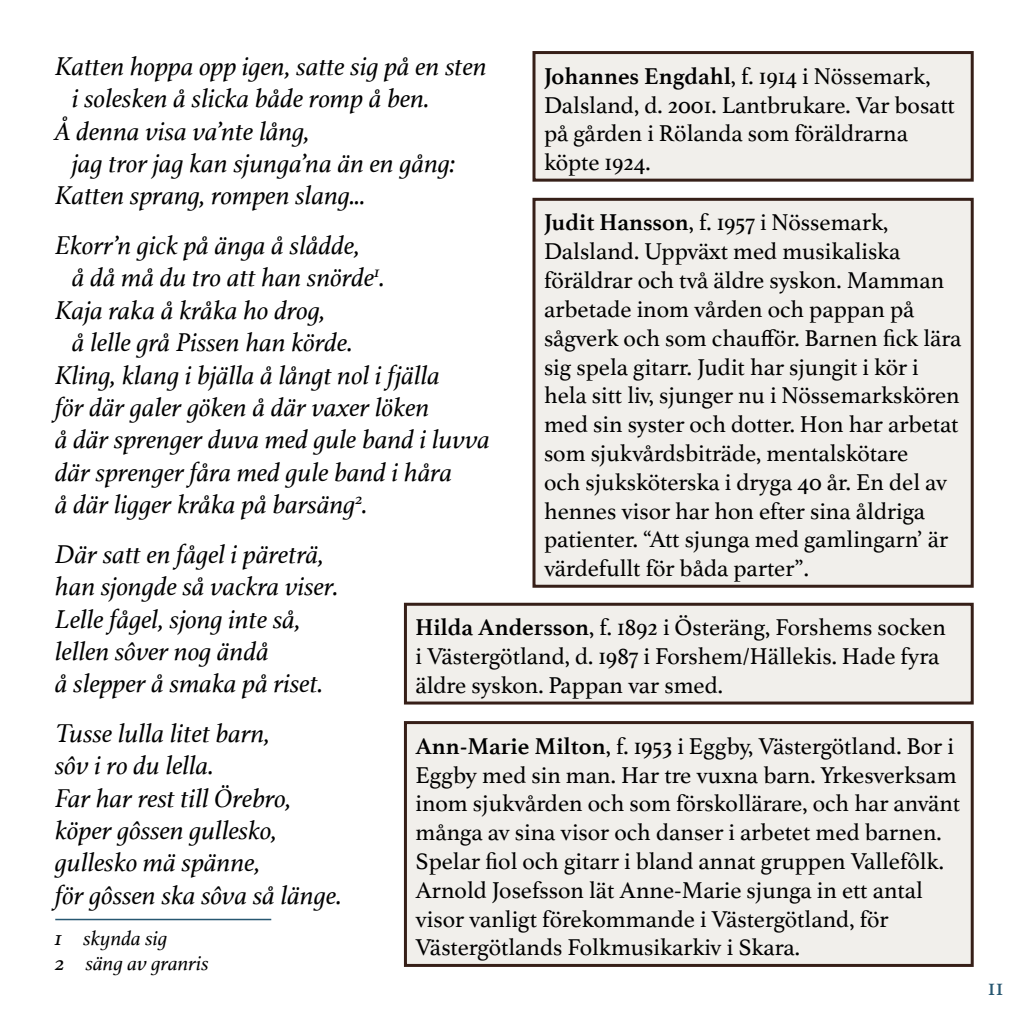
<style>
.page{position:relative;width:1029px;height:1021px;background:#fff}
.page>*{position:absolute;margin:0;border:0;box-sizing:border-box;transform-origin:0 0}
.Låttext{font:italic 27px/32.4px "Athelas";color:#000}
.Låttext_-_ny_vers_fö{font:italic 27px/32.4px "Athelas";color:#000}
.Upphovsruta{font:24px/28.8px "Athelas";color:#000}
.t1{font:24px "Athelas";color:#275771}
.Fotnot{font:italic 21px "Athelas";color:#000}
.s1{font-weight:700}
</style>
<div class="page">
<hr style="left:55px;top:918px;width:216px;height:2px;background:#275771">
<div style="left:534px;top:53px;width:438px;height:127px;background:#f1efeb"></div>
<div style="left:532px;top:51px;width:442px;height:131px;border:3px solid #361f18"></div>
<div style="left:534px;top:199px;width:438px;height:387px;background:#f1efeb"></div>
<div style="left:532px;top:198px;width:442px;height:389px;border:3px solid #361f18"></div>
<div style="left:405px;top:604px;width:567px;height:99px;background:#f1efeb"></div>
<div style="left:404px;top:602px;width:570px;height:102px;border:3px solid #361f18"></div>
<div style="left:405px;top:722px;width:567px;height:243px;background:#f1efeb"></div>
<div style="left:404px;top:721px;width:570px;height:245px;border:3px solid #361f18"></div>
<p class="Låttext" style="left:72px;top:49px;width:416px;text-indent:-17px">Katten hoppa opp igen, satte sig på en sten i solesken å slicka både romp å ben.</p>
<p class="Låttext" style="left:72px;top:114px;width:385px;text-indent:-17px">Å denna visa va’nte lång,<br>jag tror jag kan sjunga’na än en gång:</p>
<p class="Låttext" style="left:55px;top:179px;width:312px">Katten sprang, rompen slang...</p>
<p class="Låttext_-_ny_vers_fö" style="left:72px;top:228px;width:314px;text-indent:-17px">Ekorr’n gick på änga å slådde,<br>å då må du tro att han snörde<sup>1</sup>.</p>
<p class="Låttext" style="left:72px;top:293px;width:282px;text-indent:-17px">Kaja raka å kråka ho drog,<br>å lelle grå Pissen han körde.</p>
<p class="Låttext" style="left:55px;top:358px;width:386px">Kling, klang i bjälla å långt nol i fjälla</p>
<p class="Låttext" style="left:55px;top:390px;width:376px">för där galer göken å där vaxer löken</p>
<p class="Låttext" style="left:55px;top:423px;width:436px">å där sprenger duva med gule band i luvva</p>
<p class="Låttext" style="left:55px;top:455px;width:399px">där sprenger fåra med gule band i håra</p>
<p class="Låttext" style="left:55px;top:487px;width:314px">å där ligger kråka på barsäng<sup>2</sup>.</p>
<p class="Låttext_-_ny_vers_fö" style="left:55px;top:537px;width:271px">Där satt en fågel i päreträ,</p>
<p class="Låttext" style="left:55px;top:569px;width:285px">han sjongde så vackra viser.</p>
<p class="Låttext" style="left:55px;top:602px;width:247px">Lelle fågel, sjong inte så,</p>
<p class="Låttext" style="left:55px;top:634px;width:215px">lellen sôver nog ändå</p>
<p class="Låttext" style="left:55px;top:666px;width:270px">å slepper å smaka på riset.</p>
<p class="Låttext_-_ny_vers_fö" style="left:55px;top:716px;width:217px">Tusse lulla litet barn,</p>
<p class="Låttext" style="left:55px;top:748px;width:160px">sôv i ro du lella.</p>
<p class="Låttext" style="left:55px;top:781px;width:238px">Far har rest till Örebro,</p>
<p class="Låttext" style="left:55px;top:813px;width:224px">köper gôssen gullesko,</p>
<p class="Låttext" style="left:55px;top:845px;width:207px">gullesko mä spänne,</p>
<p class="Låttext" style="left:55px;top:878px;width:288px">för gôssen ska sôva så länge.</p>
<p class="Fotnot" style="left:55px;top:921px;width:114px">1 skynda sig</p>
<p class="Fotnot" style="left:55px;top:946px;width:155px">2 säng av granris</p>
<p class="Upphovsruta" style="left:544px;top:61px;width:413px"><span class="s1">Johannes Engdahl</span>, f. 1914 i Nössemark,<br>Dalsland, d. 2001. Lantbrukare. Var bosatt på gården i Rölanda som föräldrarna köpte 1924.</p>
<p class="Upphovsruta" style="left:544px;top:207px;width:419px"><span class="s1">Judit Hansson</span>, f. 1957 i Nössemark, Dalsland. Uppväxt med musikaliska föräldrar och två äldre syskon. Mamman arbetade inom vården och pappan på sågverk och som chaufför. Barnen fick lära sig spela gitarr. Judit har sjungit i kör i hela sitt liv, sjunger nu i Nössemarkskören med sin syster och dotter. Hon har arbetat som sjukvårdsbiträde, mentalskötare<br>och sjuksköterska i dryga 40 år. En del av hennes visor har hon efter sina åldriga patienter. “Att sjunga med gamlingarn’ är värdefullt för båda parter”.</p>
<p class="Upphovsruta" style="left:415px;top:612px;width:532px"><span class="s1">Hilda Andersson</span>, f. 1892 i Österäng, Forshems socken i Västergötland, d. 1987 i Forshem/Hällekis. Hade fyra äldre syskon. Pappan var smed.</p>
<p class="Upphovsruta" style="left:415px;top:730px;width:546px"><span class="s1">Ann-Marie Milton</span>, f. 1953 i Eggby, Västergötland. Bor i Eggby med sin man. Har tre vuxna barn. Yrkesverksam inom sjukvården och som förskollärare, och har använt många av sina visor och danser i arbetet med barnen.<br>Spelar fiol och gitarr i bland annat gruppen Vallefôlk.<br>Arnold Josefsson lät Anne-Marie sjunga in ett antal visor vanligt förekommande i Västergötland, för Västergötlands Folkmusikarkiv i Skara.</p>
<p class="t1" style="left:988px;top:968px;width:17px">11</p>
</div>
